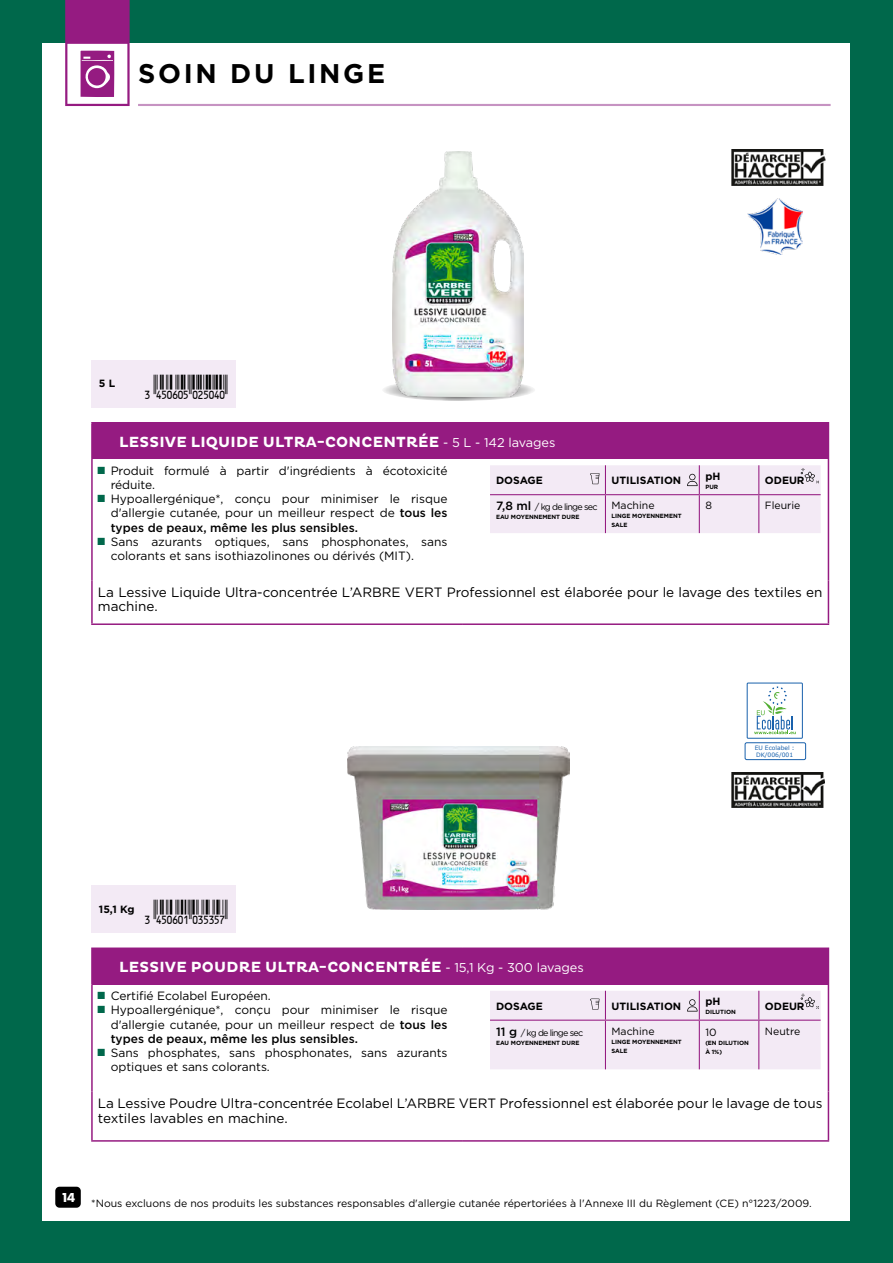
<style>
.page{position:relative;width:893px;height:1263px;background:#00684b}
.page>*{position:absolute;margin:0;border:0;box-sizing:border-box;transform-origin:0 0}
.t1{font:700 27px "Gotham";letter-spacing:.1em;color:#000}
.t2{font:24.75px "Ean T30 G";letter-spacing:-.005em;color:#000}
.t3{font:700 15px "Pluto";letter-spacing:.015em;color:#fff}
.t4{font:13.5px/14.2px "Gotham";color:#000}
.t5{font:700 13.5px "Futura PT";color:#fff}
.t6{font:12px "Gotham";color:#000}
.t7{font:500 12px "Gotham";color:#000}
.t8{font:10.5px "Gotham";color:#000}
.t9{font:700 10.5px "Gotham";color:#000}
.t10{font:9px "Gotham";letter-spacing:-.08em;color:#000}
.t11{font:700 6px/9px "Gotham";letter-spacing:-.005em;color:#000}
.t12{font:6px/7.2px "Verdana";color:#1961ac}
.s1{font-family:"Gotham";font-weight:400;font-size:12.75px}
.s2{font-family:"Apple Gothic";font-size:7.05px;color:#00684b}
.s3{font-weight:500}
.s4{font-weight:500;font-size:12px}
</style>
<div class="page">
<div style="left:43px;top:43px;width:807px;height:1178px;background:#fff"></div>
<hr style="left:138px;top:104px;width:693px;height:2px;background:#c693c2">
<svg style="left:65px;top:0;width:65px;height:106px"></svg>
<div style="left:55px;top:1187px;width:26px;height:21px;background:#000;border-radius:4px"></div>
<svg style="left:382px;top:379px;width:153px;height:22px"></svg>
<img style="left:392px;top:151px;width:131px;height:246px">
<img style="left:731px;top:149px;width:94px;height:36px">
<div style="left:92px;top:423px;width:736px;height:36px;background:#951b81"></div>
<hr style="left:91px;top:422px;width:371px;height:2px;background:#951b81">
<hr style="left:91px;top:424px;width:2px;height:35px;background:#951b81">
<hr style="left:462px;top:422px;width:367px;height:2px;background:#951b81">
<hr style="left:828px;top:424px;width:1px;height:35px;background:#951b81">
<hr style="left:91px;top:459px;width:2px;height:121px;background:#951b81">
<hr style="left:91px;top:580px;width:2px;height:43px;background:#951b81">
<hr style="left:828px;top:580px;width:1px;height:43px;background:#951b81">
<hr style="left:91px;top:623px;width:371px;height:2px;background:#951b81">
<hr style="left:462px;top:623px;width:367px;height:2px;background:#951b81">
<hr style="left:828px;top:459px;width:1px;height:121px;background:#951b81">
<div style="left:490px;top:465px;width:331px;height:68px;background:#f3eaf5"></div>
<div style="left:92px;top:948px;width:736px;height:36px;background:#951b81"></div>
<hr style="left:91px;top:947px;width:371px;height:2px;background:#951b81">
<hr style="left:91px;top:949px;width:2px;height:35px;background:#951b81">
<hr style="left:462px;top:947px;width:367px;height:2px;background:#951b81">
<hr style="left:828px;top:949px;width:1px;height:35px;background:#951b81">
<hr style="left:91px;top:984px;width:2px;height:107px;background:#951b81">
<hr style="left:91px;top:1091px;width:2px;height:49px;background:#951b81">
<hr style="left:828px;top:1091px;width:1px;height:49px;background:#951b81">
<hr style="left:91px;top:1140px;width:371px;height:2px;background:#951b81">
<hr style="left:462px;top:1140px;width:367px;height:2px;background:#951b81">
<hr style="left:828px;top:984px;width:1px;height:107px;background:#951b81">
<div style="left:490px;top:991px;width:331px;height:78px;background:#f3eaf5"></div>
<img style="left:348px;top:746px;width:222px;height:164px">
<img style="left:731px;top:772px;width:94px;height:36px">
<div style="left:743px;top:679px;width:65px;height:63px;background:#fff;border:3px solid #fff"></div>
<div style="left:747px;top:683px;width:56px;height:56px;border:1px solid #1961ac"></div>
<svg style="left:754px;top:686px;width:42px;height:48px"></svg>
<div style="left:745px;top:742px;width:61px;height:18px;border:1px solid #1961ac;border-radius:2px"></div>
<img style="left:748px;top:199px;width:54px;height:55px">
<div style="left:91px;top:360px;width:145px;height:48px;background:#f3eaf5"></div>
<div style="left:91px;top:885px;width:145px;height:48px;background:#f3eaf5"></div>
<h1 class="t1" style="left:138px;top:56px;width:249px">SOIN DU LINGE</h1>
<p class="t9" style="left:99px;top:377px;width:18px">5 L</p>
<h2 class="t2" style="left:145px;top:374px;width:84px">3:EFKQKF=UWZUYU:</h2>
<p class="t3" style="left:119px;top:433px;width:438px">LESSIVE LIQUIDE ULTRA-CONCENTRÉE <span class="s1">- 5 L - 142 lavages</span></p>
<p class="t6" style="left:98px;top:463px;width:351px"><span class="s2">M</span> Produit formulé à partir d'ingrédients à écotoxicité</p>
<p class="t6" style="left:111px;top:477px;width:46px">réduite.</p>
<p class="t6" style="left:98px;top:491px;width:351px"><sup>M</sup> Hypoallergénique*, conçu pour minimiser le risque</p>
<p class="t6" style="left:111px;top:505px;width:338px">d'allergie cutanée, pour un meilleur respect de <span class="s3">tous les</span></p>
<p class="t7" style="left:111px;top:519px;width:249px">types de peaux, même les plus sensibles.</p>
<p class="t6" style="left:98px;top:534px;width:351px"><sup>M</sup> Sans azurants optiques, sans phosphonates, sans</p>
<p class="t6" style="left:111px;top:548px;width:305px">colorants et sans isothiazolinones ou dérivés (MIT).</p>
<p class="t4" style="left:98px;top:585px;width:726px">La Lessive Liquide Ultra-concentrée L’ARBRE VERT Professionnel est élaborée pour le lavage des textiles en machine.</p>
<p class="t9" style="left:496px;top:473px;width:48px">DOSAGE</p>
<p class="t9" style="left:611px;top:473px;width:71px">UTILISATION</p>
<p class="t9" style="left:705px;top:469px;width:17px">pH</p>
<p class="t11" style="left:705px;top:482px;width:14px">PUR</p>
<p class="t9" style="left:765px;top:473px;width:41px">ODEUR</p>
<p class="t8" style="left:611px;top:499px;width:45px">Machine</p>
<p class="t11" style="left:611px;top:511px;width:72px">LINGE MOYENNEMENT<br>SALE</p>
<p class="t8" style="left:705px;top:499px;width:8px">8</p>
<p class="t8" style="left:765px;top:499px;width:37px">Fleurie</p>
<p class="t10" style="left:496px;top:501px;width:103px"><span class="s4">7,8 ml</span> / kg de linge sec</p>
<p class="t11" style="left:496px;top:513px;width:85px">EAU MOYENNEMENT DURE</p>
<p class="t12" style="left:755px;top:744px;width:41px">EU Ecolabel :<br>DK/006/001</p>
<p class="t9" style="left:99px;top:902px;width:37px">15,1 Kg</p>
<h2 class="t2" style="left:145px;top:899px;width:84px">3:EFKQKB=UXZXZ\:</h2>
<p class="t3" style="left:119px;top:958px;width:466px">LESSIVE POUDRE ULTRA-CONCENTRÉE <span class="s1">- 15,1 Kg - 300 lavages</span></p>
<p class="t6" style="left:98px;top:988px;width:174px"><span class="s2">M</span> Certifié Ecolabel Européen.</p>
<p class="t6" style="left:98px;top:1002px;width:351px"><span class="s2">M</span> Hypoallergénique*, conçu pour minimiser le risque</p>
<p class="t6" style="left:111px;top:1016px;width:338px">d'allergie cutanée, pour un meilleur respect de <span class="s3">tous les</span></p>
<p class="t7" style="left:111px;top:1031px;width:249px">types de peaux, même les plus sensibles.</p>
<p class="t6" style="left:98px;top:1045px;width:351px"><span class="s2">M</span> Sans phosphates, sans phosphonates, sans azurants</p>
<p class="t6" style="left:111px;top:1059px;width:161px">optiques et sans colorants.</p>
<p class="t4" style="left:98px;top:1096px;width:726px">La Lessive Poudre Ultra-concentrée Ecolabel L’ARBRE VERT Professionnel est élaborée pour le lavage de tous textiles lavables en machine.</p>
<p class="t9" style="left:496px;top:999px;width:48px">DOSAGE</p>
<p class="t9" style="left:611px;top:999px;width:71px">UTILISATION</p>
<p class="t9" style="left:705px;top:994px;width:17px">pH</p>
<p class="t11" style="left:705px;top:1007px;width:32px">DILUTION</p>
<p class="t9" style="left:765px;top:999px;width:41px">ODEUR</p>
<p class="t8" style="left:611px;top:1024px;width:45px">Machine</p>
<p class="t11" style="left:611px;top:1037px;width:72px">LINGE MOYENNEMENT<br>SALE</p>
<p class="t8" style="left:765px;top:1024px;width:37px">Neutre</p>
<p class="t10" style="left:496px;top:1027px;width:89px"><span class="s4">11 g</span> / kg de linge sec</p>
<p class="t11" style="left:496px;top:1038px;width:85px">EAU MOYENNEMENT DURE</p>
<p class="t8" style="left:705px;top:1026px;width:13px">10</p>
<p class="t11" style="left:705px;top:1039px;width:45px">(EN DILUTION<br>À 1%)</p>
<p class="t5" style="left:61px;top:1189px;width:16px">14</p>
<p class="t8" style="left:91px;top:1196px;width:722px">*Nous excluons de nos produits les substances responsables d'allergie cutanée répertoriées à l'Annexe III du Règlement (CE) n°1223/2009.</p>
</div>
